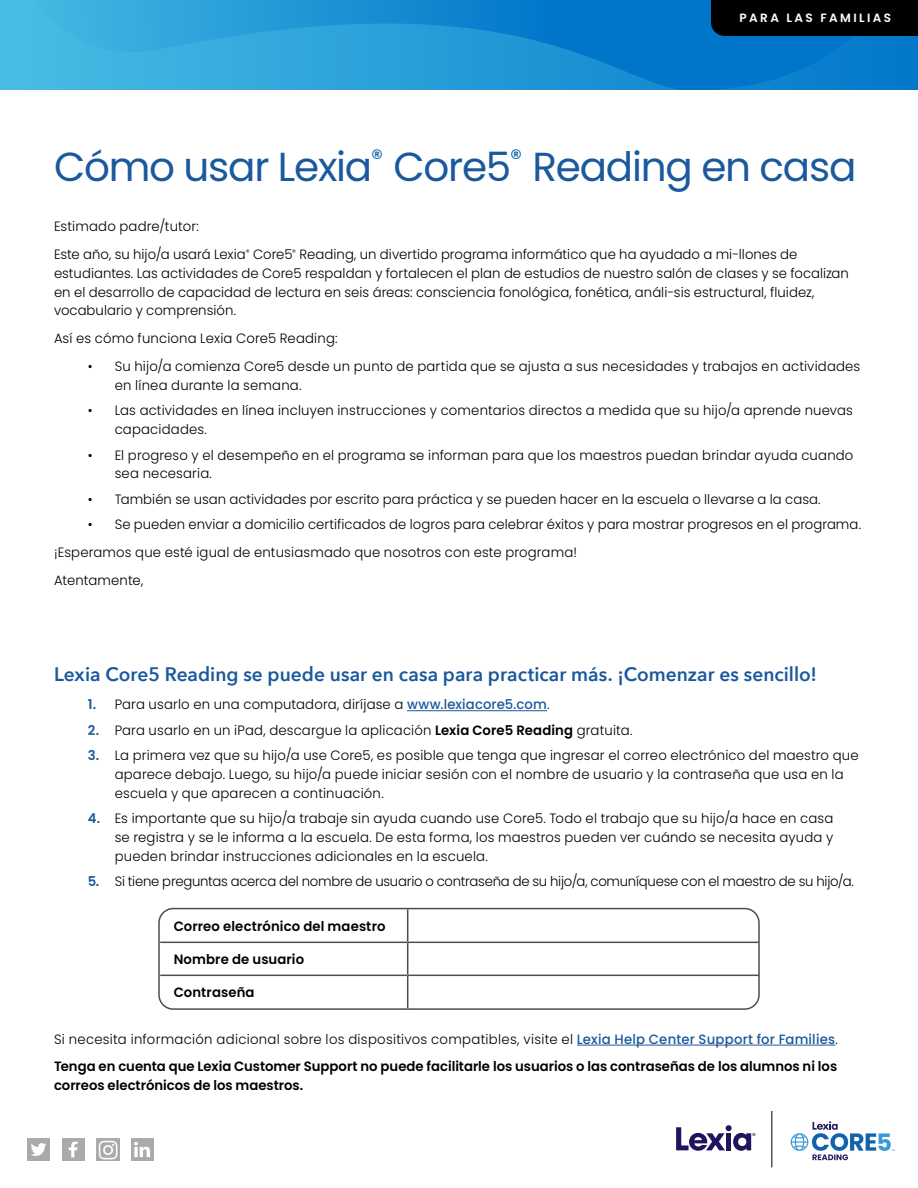
<style>
.page{position:relative;width:918px;height:1188px;background:#fff}
.page>*{position:absolute;margin:0;border:0;box-sizing:border-box;transform-origin:0 0}
.t1{font:40.5px "Poppins";letter-spacing:-.03em;color:#1a599d}
.t2{font:600 19.5px "Avenir Next";color:#1a599d}
.t3{font:300 13.5px/18.8px "Poppins";letter-spacing:.005em;color:#000}
.t4{font:600 13.5px/27.8px "Poppins";color:#000}
.t5{font:300 13.5px "Poppins";letter-spacing:-.02em;color:#000}
.t6{font:600 12px "Poppins";letter-spacing:.2em;color:#fff}
.s1{font-weight:600;color:#1a599d}
.s2{font-weight:500;color:#1a599d}
.s3{font-weight:600}
.s4{font-weight:300}
</style>
<div class="page">
<hr style="left:407px;top:710px;width:140px;height:1px;background:#1a599d">
<hr style="left:577px;top:1045px;width:258px;height:1px;background:#1a599d">
<hr style="left:407px;top:909px;width:1px;height:33px;background:#4e4d4e">
<hr style="left:160px;top:942px;width:248px;height:1px;background:#4e4d4e">
<hr style="left:408px;top:942px;width:351px;height:1px;background:#4e4d4e">
<hr style="left:407px;top:943px;width:1px;height:32px;background:#4e4d4e">
<hr style="left:160px;top:975px;width:248px;height:1px;background:#4e4d4e">
<hr style="left:408px;top:975px;width:351px;height:1px;background:#4e4d4e">
<hr style="left:407px;top:976px;width:1px;height:32px;background:#4e4d4e">
<div style="left:158px;top:908px;width:602px;height:102px;border:2px solid #4e4d4e;border-radius:14px"></div>
<svg style="left:0;top:0;width:918px;height:90px;background:#2ea3da"></svg>
<svg style="left:35px;top:0;width:849px;height:90px;background:#1f94d4"></svg>
<div style="left:711px;top:0;width:207px;height:36px;background:#000"></div>
<svg style="left:791px;top:1121px;width:104px;height:39px"></svg>
<svg style="left:676px;top:1125px;width:79px;height:26px"></svg>
<hr style="left:772px;top:1111px;width:1px;height:56px;background:#000">
<div style="left:27px;top:1138px;width:23px;height:23px;background:#a9aaaa"></div>
<svg style="left:31px;top:1143px;width:15px;height:13px"></svg>
<div style="left:62px;top:1138px;width:22px;height:23px;background:#a9aaaa"></div>
<svg style="left:69px;top:1142px;width:8px;height:15px"></svg>
<img style="left:96px;top:1138px;width:23px;height:23px">
<div style="left:131px;top:1138px;width:23px;height:23px;background:#a9aaaa"></div>
<svg style="left:134px;top:1142px;width:16px;height:15px"></svg>
<p class="t6" style="left:740px;top:11px;width:153px">PARA LAS FAMILIAS</p>
<h1 class="t1" style="left:54px;top:144px;width:804px">Cómo usar Lexia<sup>®</sup> Core5<sup>®</sup> Reading en casa</h1>
<p class="t3" style="left:54px;top:213px;width:745px;line-height:27.8px">Estimado padre/tutor:<br>Este año, su hijo/a usará Lexia<sup>®</sup> Core5<sup>®</sup> Reading, un divertido programa informático que ha ayudado a mi-llones de</p>
<p class="t3" style="left:54px;top:264px;width:796px">estudiantes. Las actividades de Core5 respaldan y fortalecen el plan de estudios de nuestro salón de clases y se focalizan en el desarrollo de capacidad de lectura en seis áreas: consciencia fonológica, fonética, análi-sis estructural, fluidez, vocabulario y comprensión.</p>
<p class="t3" style="left:54px;top:329px;width:285px">Así es cómo funciona Lexia Core5 Reading:</p>
<p class="t3" style="left:115px;top:357px;width:747px;text-indent:-27px">• Su hijo/a comienza Core5 desde un punto de partida que se ajusta a sus necesidades y trabajos en actividades en línea durante la semana.</p>
<p class="t3" style="left:115px;top:401px;width:740px;text-indent:-27px">• Las actividades en línea incluyen instrucciones y comentarios directos a medida que su hijo/a aprende nuevas capacidades.</p>
<p class="t3" style="left:115px;top:445px;width:740px;text-indent:-27px">• El progreso y el desempeño en el programa se informan para que los maestros puedan brindar ayuda cuando sea necesaria.</p>
<p class="t3" style="left:88px;top:490px;width:734px">• También se usan actividades por escrito para práctica y se pueden hacer en la escuela o llevarse a la casa.</p>
<p class="t3" style="left:54px;top:511px;width:809px;line-height:27.8px;text-indent:34px">• Se pueden enviar a domicilio certificados de logros para celebrar éxitos y para mostrar progresos en el programa. ¡Esperamos que esté igual de entusiasmado que nosotros con este programa!<br>Atentamente,</p>
<h2 class="t2" style="left:54px;top:658px;width:765px">Lexia Core5 Reading se puede usar en casa para practicar más. ¡Comenzar es sencillo!</h2>
<p class="t3" style="left:88px;top:695px;width:463px"><span class="s1">1.</span> Para usarlo en una computadora, diríjase a <span class="s2">www.lexiacore5.com</span>.</p>
<p class="t3" style="left:88px;top:721px;width:546px"><span class="s1">2.</span> Para usarlo en un iPad, descargue la aplicación <span class="s3">Lexia Core5 Reading</span> gratuita.</p>
<p class="t3" style="left:115px;top:746px;width:745px;text-indent:-27px"><span class="s1">3.</span> La primera vez que su hijo/a use Core5, es posible que tenga que ingresar el correo electrónico del maestro que aparece debajo. Luego, su hijo/a puede iniciar sesión con el nombre de usuario y la contraseña que usa en la escuela y que aparecen a continuación.</p>
<p class="t3" style="left:115px;top:809px;width:720px;text-align:justify;text-indent:-27px"><span class="s1">4.</span> Es importante que su hijo/a trabaje sin ayuda cuando use Core5. Todo el trabajo que su hijo/a hace en casa se registra y se le informa a la escuela. De esta forma, los maestros pueden ver cuándo se necesita ayuda y pueden brindar instrucciones adicionales en la escuela.</p>
<p class="t5" style="left:88px;top:874px;width:768px"><span class="s1">5.</span> Si tiene preguntas acerca del nombre de usuario o contraseña de su hijo/a, comuníquese con el maestro de su hijo/a.</p>
<p class="t4" style="left:174px;top:912px;width:213px">Correo electrónico del maestro</p>
<p class="t4" style="left:174px;top:945px;width:132px">Nombre de usuario</p>
<p class="t4" style="left:174px;top:978px;width:82px">Contraseña</p>
<p class="t4" style="left:54px;top:1025px;width:785px"><span class="s4">Si necesita información adicional sobre los dispositivos compatibles, visite el</span> <span class="s2">Lexia Help Center Support for Families</span><span class="s4">.<br></span>Tenga en cuenta que Lexia Customer Support no puede facilitarle los usuarios o las contraseñas de los alumnos ni los</p>
<p class="t4" style="left:54px;top:1072px;width:251px">correos electrónicos de los maestros.</p>
</div>
